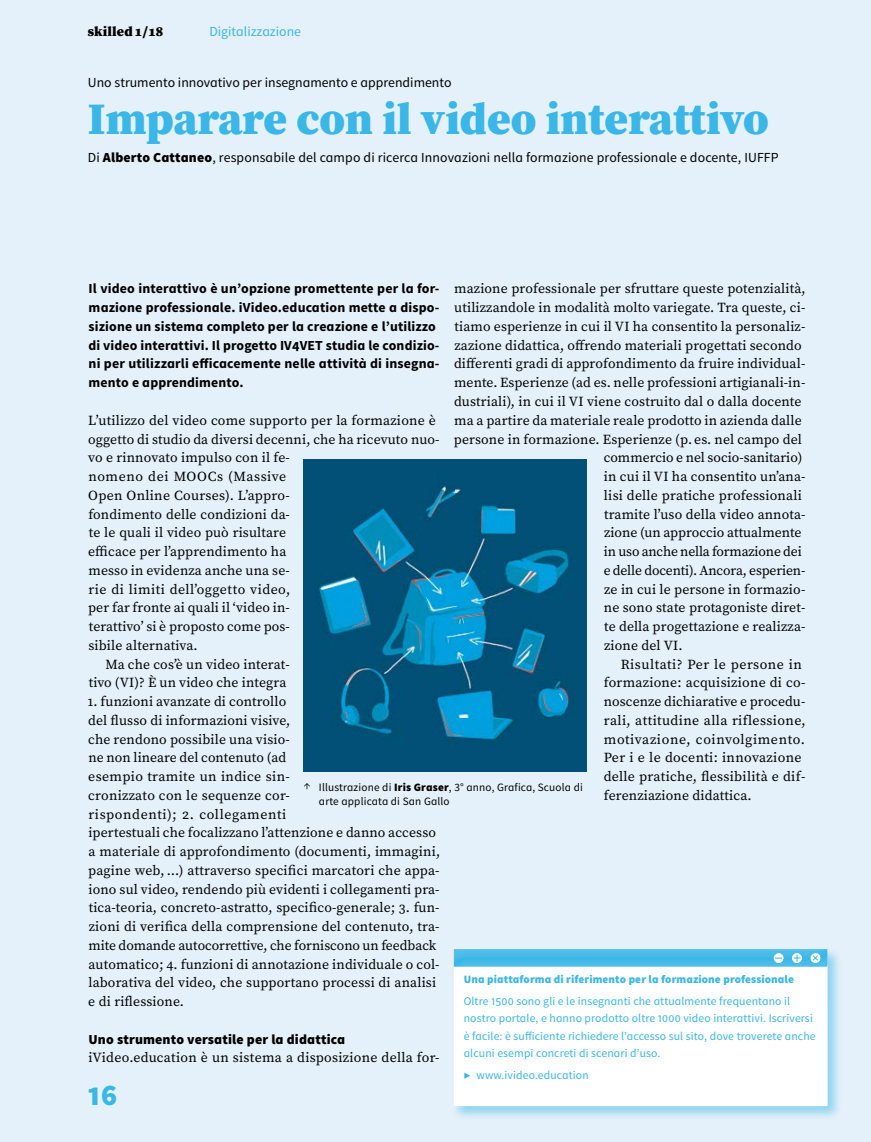
<style>
.page{position:relative;width:871px;height:1142px;background:#e4f1fa}
.page>*{position:absolute;margin:0;border:0;box-sizing:border-box;transform-origin:0 0}
.H1-Titel-Artikel{font:900 45px "Source Serif Pro";color:#3ab6e7}
.t1{font:900 30px "Source Sans Pro";color:#3ab6e7}
.P-Lauftext-ohne-Einz{font:13.8px/18.8px "Source Serif Pro";letter-spacing:.01em;color:#000}
.P-Lauftext{font:13.8px/18.8px "Source Serif Pro";letter-spacing:.01em;color:#000}
.P-Lead{font:700 13.8px/18.8px "Source Sans Pro";letter-spacing:.01em;color:#000}
.P-Autor{font:13.8px "Source Sans Pro";letter-spacing:.01em;color:#000}
.P-Lauftext-ohne-Einz-2{font:13.8px "Source Serif Pro";letter-spacing:-.01em;color:#000}
.P-Obertitel{font:13.8px "Source Sans Pro";color:#000}
.P-Zwischentitel{font:900 13.8px "Source Sans Pro";letter-spacing:.01em;color:#000}
.H2-Kolumnentitel{font:13.8px "Source Sans Pro";color:#3ab6e7}
.H2-Kolumnentitel-2{font:900 13.8px "Source Serif Pro";letter-spacing:.01em;color:#000}
.P-Info-Box-Titel{font:11.7px/17.2px "Source Sans Pro";letter-spacing:.01em;color:#3ab6e7}
.t2{font:11.25px/14.1px "Source Sans Pro";letter-spacing:.015em;color:#000}
.P-Info-Box-Titel-2{font:900 11.25px "Source Sans Pro";letter-spacing:.01em;color:#3ab6e7}
.s1{font-weight:900}
</style>
<div class="page">
<div style="left:451px;top:946px;width:391px;height:174px;background:#3ab6e7;opacity:.5"></div>
<div style="left:454px;top:965px;width:373px;height:140px;background:#fff"></div>
<div style="left:454px;top:964px;width:373px;height:142px;border:2px solid #fff"></div>
<div style="left:442px;top:938px;width:397px;height:30px;background:#fff;opacity:.5"></div>
<svg style="left:304px;top:783px;width:6px;height:6px"></svg>
<img style="left:304px;top:460px;width:282px;height:311px">
<svg style="left:760px;top:942px;width:18px;height:22px"></svg>
<svg style="left:778px;top:942px;width:19px;height:22px"></svg>
<svg style="left:797px;top:942px;width:37px;height:22px"></svg>
<svg style="left:812px;top:954px;width:7px;height:7px"></svg>
<svg style="left:794px;top:954px;width:6px;height:7px"></svg>
<h2 class="H2-Kolumnentitel-2" style="left:88px;top:23px;width:77px">skilled 1/18</h2>
<h2 class="H2-Kolumnentitel" style="left:209px;top:22px;width:93px">Digitalizzazione</h2>
<p class="P-Obertitel" style="left:88px;top:74px;width:365px">Uno strumento innovativo per insegnamento e apprendimento</p>
<h1 class="H1-Titel-Artikel" style="left:88px;top:93px;width:682px">Imparare con il video interattivo</h1>
<p class="P-Autor" style="left:88px;top:149px;width:692px">Di <span class="s1">Alberto Cattaneo</span>, responsabile del campo di ricerca Innovazioni nella formazione professionale e docente, IUFFP</p>
<p class="P-Lauftext-ohne-Einz" style="left:454px;top:279px;width:353px">mazione professionale per sfruttare queste potenzialità,</p>
<p class="P-Lauftext-ohne-Einz" style="left:454px;top:298px;width:352px">utilizzandole in modalità molto variegate. Tra queste, ci-</p>
<p class="P-Lauftext-ohne-Einz" style="left:454px;top:317px;width:352px">tiamo esperienze in cui il VI ha consentito la personaliz-</p>
<p class="P-Lauftext-ohne-Einz" style="left:454px;top:336px;width:349px">zazione didattica, offrendo materiali progettati secondo</p>
<p class="P-Lauftext-ohne-Einz" style="left:454px;top:354px;width:353px">differenti gradi di approfondimento da fruire individual-</p>
<p class="P-Lauftext-ohne-Einz" style="left:454px;top:373px;width:353px">mente. Esperienze (ad es. nelle professioni artigianali-in-</p>
<p class="P-Lauftext-ohne-Einz" style="left:454px;top:392px;width:349px">dustriali), in cui il VI viene costruito dal o dalla docente</p>
<p class="P-Lauftext-ohne-Einz" style="left:454px;top:411px;width:349px">ma a partire da materiale reale prodotto in azienda dalle</p>
<p class="P-Lauftext-ohne-Einz" style="left:454px;top:429px;width:349px">persone in formazione. Esperienze (p. es. nel campo del</p>
<p class="P-Lauftext-ohne-Einz" style="left:604px;top:448px;width:200px">commercio e nel socio-sanitario)</p>
<p class="P-Lauftext-ohne-Einz" style="left:604px;top:467px;width:203px">in cui il VI ha consentito un’ana-</p>
<p class="P-Lauftext-ohne-Einz" style="left:604px;top:486px;width:199px">lisi delle pratiche professionali</p>
<p class="P-Lauftext-ohne-Einz" style="left:604px;top:504px;width:203px">tramite l’uso della video annota-</p>
<p class="P-Lauftext-ohne-Einz" style="left:604px;top:523px;width:199px">zione (un approccio attualmente</p>
<p class="P-Lauftext-ohne-Einz-2" style="left:604px;top:542px;width:199px">in uso anche nella formazione dei</p>
<p class="P-Lauftext-ohne-Einz-2" style="left:604px;top:561px;width:203px">e delle docenti). Ancora, esperien-</p>
<p class="P-Lauftext-ohne-Einz" style="left:604px;top:579px;width:203px">ze in cui le persone in formazio-</p>
<p class="P-Lauftext-ohne-Einz" style="left:604px;top:598px;width:203px">ne sono state protagoniste diret-</p>
<p class="P-Lauftext-ohne-Einz" style="left:604px;top:617px;width:203px">te della progettazione e realizza-</p>
<p class="P-Lauftext-ohne-Einz" style="left:604px;top:636px;width:80px">zione del VI.</p>
<p class="P-Lauftext" style="left:604px;top:654px;width:203px;text-indent:17px">Risultati? Per le persone in formazione: acquisizione di co&shy;noscenze dichiarative e procedu&shy;rali, attitudine alla riflessione, motivazione, coinvolgimento.<br>Per i e le docenti: innovazione delle pratiche, flessibilità e dif&shy;ferenziazione didattica.</p>
<p class="P-Lead" style="left:88px;top:280px;width:353px">Il video interattivo è un’opzione promettente per la for&shy;mazione professionale. iVideo.education mette a dispo&shy;sizione un sistema completo per la creazione e l’utilizzo di video interattivi. Il progetto IV4VET studia le condizio&shy;ni per utilizzarli efficacemente nelle attività di insegna&shy;mento e apprendimento.</p>
<p class="P-Lauftext-ohne-Einz" style="left:88px;top:411px;width:353px">L’utilizzo del video come supporto per la formazione è oggetto di studio da diversi decenni, che ha ricevuto nuo&shy;vo e rinnovato impulso con il fe-<br>nomeno dei MOOCs (Massive<br>Open Online Courses). L’appro-<br>fondimento delle condizioni da-<br>te le quali il video può risultare<br>efficace per l’apprendimento ha<br>messo in evidenza anche una se-<br>rie di limiti dell’oggetto video,<br>per far fronte ai quali il ‘video in-<br>terattivo’ si è proposto come pos-<br>sibile alternativa.</p>
<p class="P-Lauftext" style="left:89px;top:654px;width:203px;text-align:right">Ma che cos’è un video interat&shy;tivo (VI)? È un video che integra</p>
<p class="P-Lauftext" style="left:87px;top:692px;width:354px">1. funzioni avanzate di controllo<br>del flusso di informazioni visive,<br>che rendono possibile una visio-<br>ne non lineare del contenuto (ad<br>esempio tramite un indice sin-<br>cronizzato con le sequenze cor-<br>rispondenti); 2. collegamenti<br>ipertestuali che focalizzano l’attenzione e danno accesso a materiale di approfondimento (documenti, immagini, pagine web, …) attraverso specifici marcatori che appa&shy;iono sul video, rendendo più evidenti i collegamenti pra&shy;tica-teoria, concreto-astratto, specifico-generale; 3. fun&shy;zioni di verifica della comprensione del contenuto, tra&shy;mite domande autocorrettive, che forniscono un feedback automatico; 4. funzioni di annotazione individuale o col&shy;laborativa del video, che supportano processi di analisi e di riflessione.</p>
<p class="P-Zwischentitel" style="left:89px;top:1030px;width:258px">Uno strumento versatile per la didattica</p>
<p class="P-Lauftext-ohne-Einz" style="left:88px;top:1048px;width:353px">iVideo.education è un sistema a disposizione della for-</p>
<p class="t2" style="left:319px;top:780px;width:265px">Illustrazione di <span class="s1">Iris Graser</span>, 3° anno, Grafica, Scuola di arte applicata di San Gallo</p>
<h6 class="P-Info-Box-Titel-2" style="left:464px;top:972px;width:332px">Una piattaforma di riferimento per la formazione professionale</h6>
<h6 class="P-Info-Box-Titel" style="left:464px;top:992px;width:353px">Oltre 1500 sono gli e le insegnanti che attualmente frequentano il nostro portale, e hanno prodotto oltre 1000 video interattivi. Iscriversi è facile: è sufficiente richiedere l’accesso sul sito, dove troverete anche alcuni esempi concreti di scenari d’uso.</h6>
<h6 class="P-Info-Box-Titel" style="left:464px;top:1066px;width:127px">▶ www.ivideo.education</h6>
<h2 class="t1" style="left:88px;top:1075px;width:31px">16</h2>
</div>
